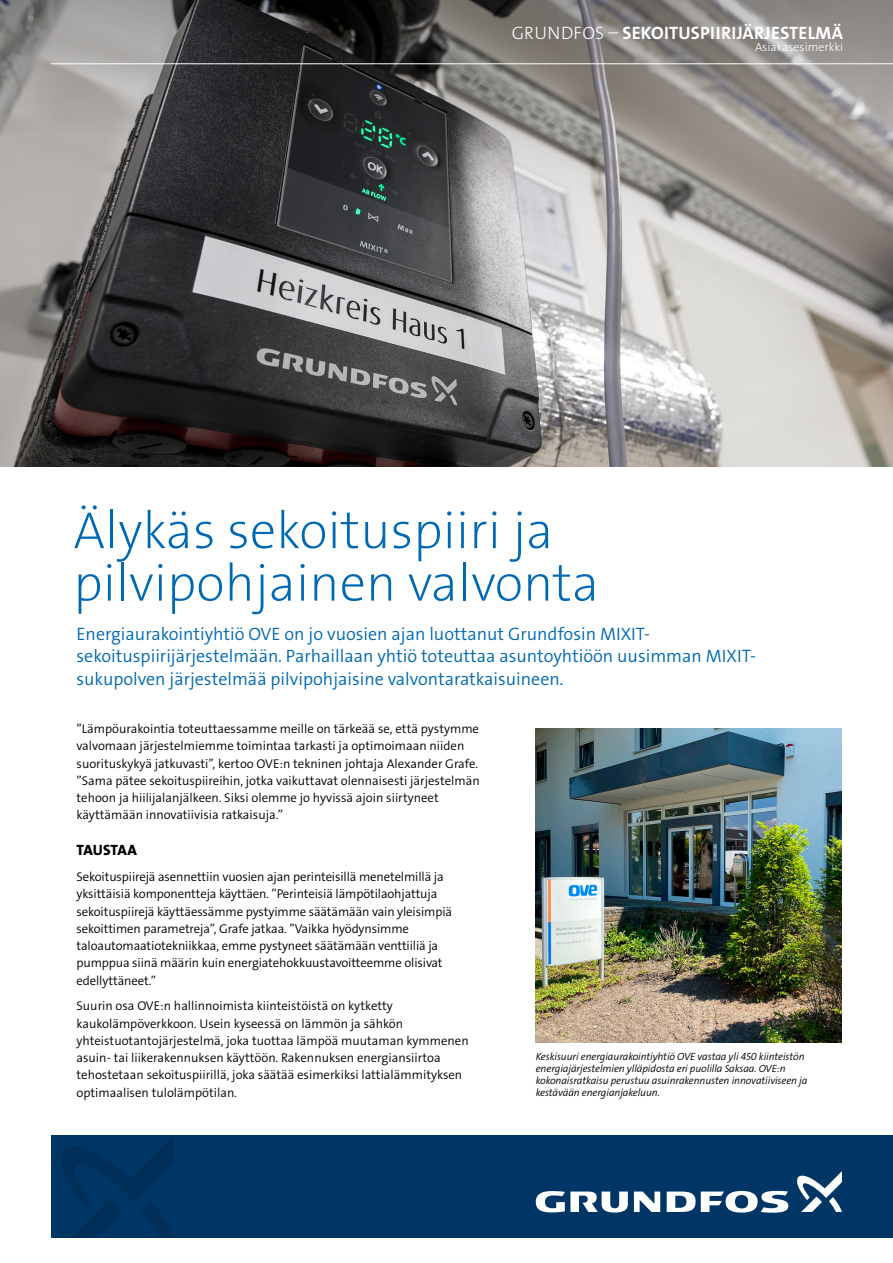
<style>
.page{position:relative;width:893px;height:1263px;background:#fff}
.page>*{position:absolute;margin:0;border:0;box-sizing:border-box;transform-origin:0 0}
.t1{font:52.5px/52.5px "Grundfos The Sans V2 OT 2 XL";color:#0069b4}
.t2{font:18px/22.5px "Grundfos The Sans V2 OT 4 SL";color:#0069b4}
.t3{font:18px "Grundfos The Sans V2 OT 7 B";letter-spacing:.015em;color:#fff}
.t4{font:15px "Grundfos The Sans V2 OT 8 XB";letter-spacing:-.01em;color:#000}
.t5{font:12.75px/17.2px "Grundfos The Sans V2 OT 4 SL";color:#000}
.t6{font:12px "Grundfos The Sans V2 OT 3 L";color:#fff}
.t7{font:10.5px/12px "Grundfos The Sans V2 OT 4 SL Italic";letter-spacing:-.01em;color:#000}
.s1{font-family:"Grundfos The Sans V2 OT 3 L"}
</style>
<div class="page">
<img style="left:0;top:171px;width:893px;height:296px">
<img style="left:536px;top:728px;width:306px;height:315px">
<svg style="left:0;top:0;width:893px;height:171px;background:#72706e"></svg>
<div style="left:51px;top:1135px;width:842px;height:102px;background:#003665"></div>
<svg style="left:634px;top:1191px;width:26px;height:21px"></svg>
<svg style="left:536px;top:1191px;width:92px;height:21px"></svg>
<svg style="left:667px;top:1191px;width:121px;height:22px"></svg>
<svg style="left:797px;top:1171px;width:45px;height:41px"></svg>
<svg style="left:61px;top:1137px;width:112px;height:100px"></svg>
<hr style="left:51px;top:63px;width:842px;height:1px;background:#fff">
<h2 class="t3" style="left:512px;top:21px;width:333px"><span class="s1">GRUNDFOS –</span> SEKOITUSPIIRIJÄRJESTELMÄ</h2>
<p class="t6" style="left:755px;top:39px;width:90px">Asiakasesimerkki</p>
<h1 class="t1" style="left:73px;top:504px;width:527px">Älykäs sekoituspiiri ja pilvipohjainen valvonta</h1>
<p class="t2" style="left:77px;top:622px;width:679px">Energiaurakointiyhtiö OVE on jo vuosien ajan luottanut Grundfosin MIXIT&shy;sekoituspiirijärjestelmään. Parhaillaan yhtiö toteuttaa asuntoyhtiöön uusimman MIXIT&shy;sukupolven järjestelmää pilvipohjaisine valvontaratkaisuineen.</p>
<p class="t5" style="left:77px;top:720px;width:405px">”Lämpöurakointia toteuttaessamme meille on tärkeää se, että pystymme valvomaan järjestelmiemme toimintaa tarkasti ja optimoimaan niiden suorituskykyä jatkuvasti”, kertoo OVE:n tekninen johtaja Alexander Grafe. ”Sama pätee sekoituspiireihin, jotka vaikuttavat olennaisesti järjestelmän tehoon ja hiilijalanjälkeen. Siksi olemme jo hyvissä ajoin siirtyneet käyttämään innovatiivisia ratkaisuja.”</p>
<p class="t4" style="left:77px;top:840px;width:62px">TAUSTAA</p>
<p class="t5" style="left:77px;top:868px;width:377px">Sekoituspiirejä asennettiin vuosien ajan perinteisillä menetelmillä ja yksittäisiä komponentteja käyttäen. ”Perinteisiä lämpötilaohjattuja sekoituspiirejä käyttäessämme pystyimme säätämään vain yleisimpiä sekoittimen parametreja”, Grafe jatkaa. ”Vaikka hyödynsimme taloautomaatiotekniikkaa, emme pystyneet säätämään venttiiliä ja pumppua siinä määrin kuin energiatehokkuustavoitteemme olisivat edellyttäneet.”</p>
<p class="t5" style="left:77px;top:997px;width:394px">Suurin osa OVE:n hallinnoimista kiinteistöistä on kytketty kaukolämpöverkkoon. Usein kyseessä on lämmön ja sähkön yhteistuotantojärjestelmä, joka tuottaa lämpöä muutaman kymmenen asuin‑ tai liikerakennuksen käyttöön. Rakennuksen energiansiirtoa tehostetaan sekoituspiirillä, joka säätää esimerkiksi lattialämmityksen optimaalisen tulolämpötilan.</p>
<p class="t7" style="left:536px;top:1051px;width:273px">Keskisuuri energiaurakointiyhtiö OVE vastaa yli 450 kiinteistön energiajärjestelmien ylläpidosta eri puolilla Saksaa. OVE:n kokonaisratkaisu perustuu asuinrakennusten innovatiiviseen ja kestävään energianjakeluun.</p>
</div>
